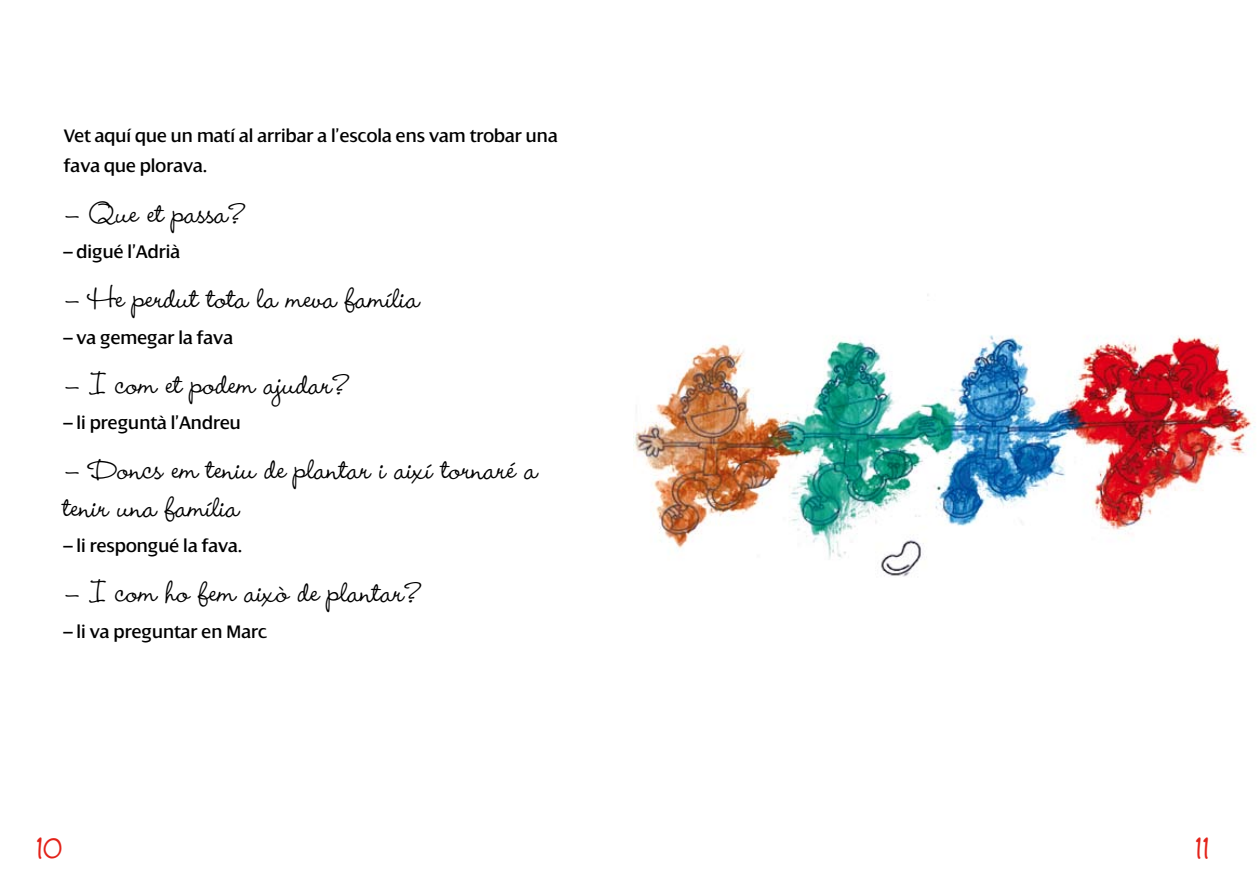
<style>
.page{position:relative;width:1259px;height:893px;background:#fff}
.page>*{position:absolute;margin:0;border:0;box-sizing:border-box;transform-origin:0 0}
.t1{font:500 37.5px/37.5px "Wendy LP Std";color:#000}
.t2{font:700 37.5px "Wendy LP Std";color:#e32219}
.t3{font:19.5px/30px "Dialog";color:#000}
</style>
<div class="page">
<img style="left:633px;top:294px;width:623px;height:283px">
<p class="t3" style="left:64px;top:121px;width:495px">Vet aquí que un matí al arribar a l’escola ens vam trobar una fava que plorava.</p>
<h1 class="t1" style="left:64px;top:195px;width:182px">– Que et passa?</h1>
<p class="t3" style="left:64px;top:237px;width:118px">– digué l’Adrià</p>
<h1 class="t1" style="left:64px;top:281px;width:357px">– He perdut tota la meva família</h1>
<p class="t3" style="left:64px;top:322px;width:171px">– va gemegar la fava</p>
<h1 class="t1" style="left:64px;top:366px;width:286px">– I com et podem ajudar?</h1>
<p class="t3" style="left:64px;top:408px;width:179px">– li preguntà l’Andreu</p>
<h1 class="t1" style="left:64px;top:452px;width:475px">– Doncs em teniu de plantar i així tornaré a tenir una família</h1>
<p class="t3" style="left:64px;top:531px;width:180px">– li respongué la fava.</p>
<h1 class="t1" style="left:64px;top:575px;width:358px">– I com ho fem això de plantar?</h1>
<p class="t3" style="left:64px;top:616px;width:205px">– li va preguntar en Marc</p>
<h1 class="t2" style="left:36px;top:826px;width:28px">10</h1>
<h1 class="t2" style="left:1195px;top:826px;width:16px">11</h1>
</div>
